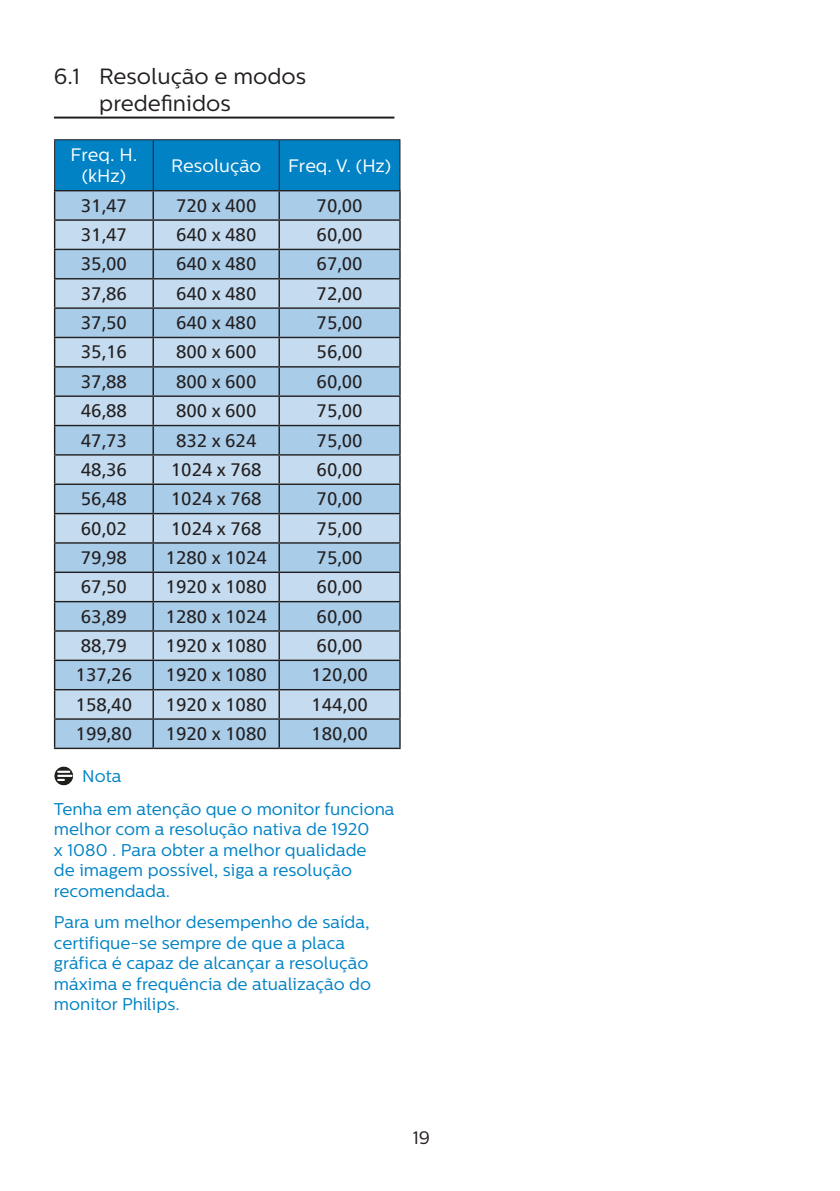
<style>
.page{position:relative;width:840px;height:1191px;background:#fff}
.page>*{position:absolute;margin:0;border:0;box-sizing:border-box;transform-origin:0 0}
.t1{font:22px/26.4px "Centrale Sans";color:#231f20}
.t2{font:18px "Neue Frutiger World";color:#231f20}
.chapter-paragraph{font:18px/21.6px "Centrale Sans";color:#fff;text-align:center}
.t3{font:18px "Centrale Sans";color:#231f20}
.Heading_3{font:17px/20.4px "Centrale Sans";color:#0082c5}
</style>
<div class="page">
<hr style="left:54px;top:117px;width:340px;height:2px;background:#231f20">
<svg style="left:54px;top:140px;width:346px;height:607px;background:#9fc3dd"></svg>
<hr style="left:54px;top:747px;width:99px;height:2px;background:#231f20">
<hr style="left:153px;top:747px;width:126px;height:2px;background:#231f20">
<hr style="left:279px;top:747px;width:121px;height:2px;background:#231f20">
<hr style="left:54px;top:139px;width:99px;height:1px;background:#231f20">
<hr style="left:54px;top:140px;width:1px;height:50px;background:#231f20">
<hr style="left:153px;top:139px;width:126px;height:1px;background:#231f20">
<hr style="left:153px;top:140px;width:1px;height:50px;background:#231f20">
<hr style="left:279px;top:139px;width:121px;height:1px;background:#231f20">
<hr style="left:278px;top:140px;width:1px;height:50px;background:#231f20">
<hr style="left:399px;top:140px;width:1px;height:50px;background:#231f20">
<svg style="left:54px;top:766px;width:20px;height:19px"></svg>
<div style="left:54px;top:766px;width:20px;height:19px;border:1px solid #fff;border-radius:50%"></div>
<svg style="left:58px;top:770px;width:13px;height:11px"></svg>
<p class="t1" style="left:99px;top:64px;width:208px;text-indent:-45px">6.1 Resolução e modos predefinidos</p>
<p class="chapter-paragraph" style="left:71px;top:144px;width:68px">Freq. H. (kHz)</p>
<p class="chapter-paragraph" style="left:171px;top:155px;width:91px">Resolução</p>
<p class="chapter-paragraph" style="left:288px;top:155px;width:105px">Freq. V. (Hz)</p>
<p class="t2" style="left:81px;top:191px;width:48px">31,47</p>
<p class="t2" style="left:176px;top:191px;width:82px">720 x 400</p>
<p class="t2" style="left:316px;top:191px;width:48px">70,00</p>
<p class="t2" style="left:81px;top:220px;width:48px">31,47</p>
<p class="t2" style="left:176px;top:220px;width:82px">640 x 480</p>
<p class="t2" style="left:316px;top:220px;width:48px">60,00</p>
<p class="t2" style="left:81px;top:250px;width:48px">35,00</p>
<p class="t2" style="left:176px;top:250px;width:82px">640 x 480</p>
<p class="t2" style="left:316px;top:250px;width:48px">67,00</p>
<p class="t2" style="left:81px;top:279px;width:48px">37,86</p>
<p class="t2" style="left:176px;top:279px;width:82px">640 x 480</p>
<p class="t2" style="left:316px;top:279px;width:48px">72,00</p>
<p class="t2" style="left:81px;top:308px;width:48px">37,50</p>
<p class="t2" style="left:176px;top:308px;width:82px">640 x 480</p>
<p class="t2" style="left:316px;top:308px;width:48px">75,00</p>
<p class="t2" style="left:81px;top:338px;width:48px">35,16</p>
<p class="t2" style="left:176px;top:338px;width:82px">800 x 600</p>
<p class="t2" style="left:316px;top:338px;width:48px">56,00</p>
<p class="t2" style="left:81px;top:367px;width:48px">37,88</p>
<p class="t2" style="left:176px;top:367px;width:82px">800 x 600</p>
<p class="t2" style="left:316px;top:367px;width:48px">60,00</p>
<p class="t2" style="left:81px;top:397px;width:48px">46,88</p>
<p class="t2" style="left:176px;top:397px;width:82px">800 x 600</p>
<p class="t2" style="left:316px;top:397px;width:48px">75,00</p>
<p class="t2" style="left:81px;top:426px;width:48px">47,73</p>
<p class="t2" style="left:176px;top:426px;width:82px">832 x 624</p>
<p class="t2" style="left:316px;top:426px;width:48px">75,00</p>
<p class="t2" style="left:81px;top:455px;width:48px">48,36</p>
<p class="t2" style="left:171px;top:455px;width:92px">1024 x 768</p>
<p class="t2" style="left:316px;top:455px;width:48px">60,00</p>
<p class="t2" style="left:81px;top:485px;width:48px">56,48</p>
<p class="t2" style="left:171px;top:485px;width:92px">1024 x 768</p>
<p class="t2" style="left:316px;top:485px;width:48px">70,00</p>
<p class="t2" style="left:81px;top:514px;width:48px">60,02</p>
<p class="t2" style="left:171px;top:514px;width:92px">1024 x 768</p>
<p class="t2" style="left:316px;top:514px;width:48px">75,00</p>
<p class="t2" style="left:81px;top:543px;width:48px">79,98</p>
<p class="t2" style="left:165px;top:543px;width:103px">1280 x 1024</p>
<p class="t2" style="left:316px;top:543px;width:48px">75,00</p>
<p class="t2" style="left:81px;top:573px;width:48px">67,50</p>
<p class="t2" style="left:165px;top:573px;width:103px">1920 x 1080</p>
<p class="t2" style="left:316px;top:573px;width:48px">60,00</p>
<p class="t2" style="left:81px;top:602px;width:48px">63,89</p>
<p class="t2" style="left:165px;top:602px;width:103px">1280 x 1024</p>
<p class="t2" style="left:316px;top:602px;width:48px">60,00</p>
<p class="t2" style="left:81px;top:631px;width:48px">88,79</p>
<p class="t2" style="left:165px;top:631px;width:103px">1920 x 1080</p>
<p class="t2" style="left:316px;top:631px;width:48px">60,00</p>
<p class="t2" style="left:76px;top:661px;width:58px">137,26</p>
<p class="t2" style="left:165px;top:661px;width:103px">1920 x 1080</p>
<p class="t2" style="left:311px;top:661px;width:58px">120,00</p>
<p class="t2" style="left:76px;top:690px;width:58px">158,40</p>
<p class="t2" style="left:165px;top:690px;width:103px">1920 x 1080</p>
<p class="t2" style="left:311px;top:690px;width:58px">144,00</p>
<p class="t2" style="left:76px;top:719px;width:58px">199,80</p>
<p class="t2" style="left:165px;top:719px;width:103px">1920 x 1080</p>
<p class="t2" style="left:311px;top:719px;width:58px">180,00</p>
<p class="Heading_3" style="left:82px;top:766px;width:41px">Nota</p>
<p class="Heading_3" style="left:54px;top:799px;width:342px">Tenha em atenção que o monitor funciona melhor com a resolução nativa de 1920<br>x 1080 . Para obter a melhor qualidade<br>de imagem possível, siga a resolução recomendada.</p>
<p class="Heading_3" style="left:54px;top:912px;width:318px">Para um melhor desempenho de saída, certifique-se sempre de que a placa gráfica é capaz de alcançar a resolução máxima e frequência de atualização do monitor Philips.</p>
<p class="t3" style="left:412px;top:1127px;width:19px">19</p>
</div>
